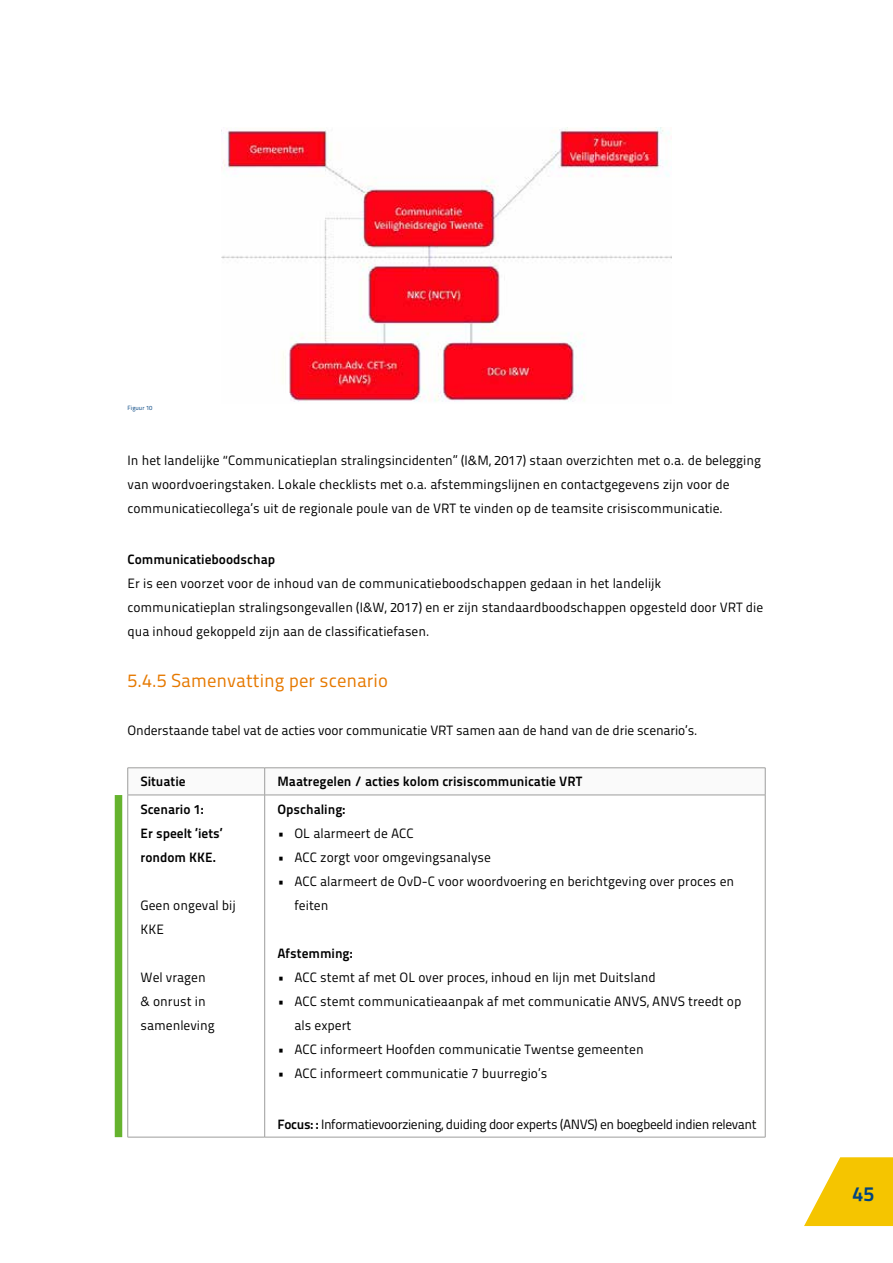
<style>
.page{position:relative;width:893px;height:1263px;background:#fff}
.page>*{position:absolute;margin:0;border:0;box-sizing:border-box;transform-origin:0 0}
.t1{font:20.55px "Titillium Maps 29 L 800 wt";color:#004380}
.t2{font:18.75px "Titillium Maps 29 L 400 wt";color:#e67900}
.t3{font:13.5px/24px "Titillium Maps 29 L 400 wt";color:#000}
.t4{font:13.5px/24px "Titillium Maps 29 L 800 wt";color:#000}
.t5{font:13.5px "Titillium Maps 29 L 400 wt";letter-spacing:-.03em;color:#000}
.t6{font:6.15px "Titillium Maps 29 L 400 wt";color:#004380}
.s1{font-family:"Titillium Maps 29 L 800 wt"}
</style>
<div class="page">
<svg style="left:804px;top:1157px;width:89px;height:69px"></svg>
<hr style="left:128px;top:767px;width:137px;height:1px;background:#9d9d9c">
<hr style="left:265px;top:767px;width:500px;height:1px;background:#9d9d9c">
<svg style="left:127px;top:768px;width:639px;height:27px"></svg>
<hr style="left:128px;top:795px;width:137px;height:1px;background:#9d9d9c">
<hr style="left:127px;top:795px;width:1px;height:342px;background:#9d9d9c">
<hr style="left:265px;top:795px;width:500px;height:1px;background:#9d9d9c">
<hr style="left:264px;top:795px;width:1px;height:342px;background:#9d9d9c">
<hr style="left:765px;top:795px;width:1px;height:342px;background:#9d9d9c">
<hr style="left:128px;top:1137px;width:137px;height:1px;background:#9d9d9c">
<hr style="left:265px;top:1137px;width:500px;height:1px;background:#9d9d9c">
<img style="left:222px;top:128px;width:449px;height:274px">
<div style="left:115px;top:795px;width:7px;height:342px;background:#65b32e"></div>
<p class="t6" style="left:128px;top:404px;width:26px">Figuur 10</p>
<p class="t3" style="left:128px;top:447px;width:635px">In het landelijke “Communicatieplan stralingsincidenten” (I&amp;M, 2017) staan overzichten met o.a. de belegging van woordvoeringstaken. Lokale checklists met o.a. afstemmingslijnen en contactgegevens zijn voor de communicatiecollega’s uit de regionale poule van de VRT te vinden op de teamsite crisiscommunicatie.</p>
<p class="t4" style="left:128px;top:546px;width:149px">Communicatieboodschap</p>
<p class="t3" style="left:128px;top:570px;width:637px">Er is een voorzet voor de inhoud van de communicatieboodschappen gedaan in het landelijk communicatieplan stralingsongevallen (I&amp;W, 2017) en er zijn standaardboodschappen opgesteld door VRT die qua inhoud gekoppeld zijn aan de classificatiefasen.</p>
<h2 class="t2" style="left:128px;top:666px;width:262px">5.4.5 Samenvatting per scenario</h2>
<p class="t3" style="left:128px;top:717px;width:571px">Onderstaande tabel vat de acties voor communicatie VRT samen aan de hand van de drie scenario’s.</p>
<p class="t4" style="left:141px;top:769px;width:47px">Situatie</p>
<p class="t4" style="left:277px;top:769px;width:306px">Maatregelen / acties kolom crisiscommunicatie VRT</p>
<p class="t4" style="left:141px;top:796px;width:84px">Scenario 1:<br>Er speelt ‘iets’ rondom KKE.</p>
<p class="t3" style="left:141px;top:892px;width:97px">Geen ongeval bij<br>KKE</p>
<p class="t3" style="left:141px;top:964px;width:76px">Wel vragen &amp; onrust in samenleving</p>
<p class="t4" style="left:277px;top:796px;width:69px">Opschaling:</p>
<p class="t3" style="left:277px;top:820px;width:138px">• OL alarmeert de ACC</p>
<p class="t3" style="left:277px;top:844px;width:215px">• ACC zorgt voor omgevingsanalyse</p>
<p class="t3" style="left:294px;top:868px;width:441px;text-indent:-17px">• ACC alarmeert de OvD-C voor woordvoering en berichtgeving over proces en feiten</p>
<p class="t4" style="left:277px;top:940px;width:77px">Afstemming:</p>
<p class="t3" style="left:277px;top:964px;width:380px">• ACC stemt af met OL over proces, inhoud en lijn met Duitsland</p>
<p class="t3" style="left:294px;top:988px;width:448px;text-indent:-17px">• ACC stemt communicatieaanpak af met communicatie ANVS, ANVS treedt op als expert</p>
<p class="t3" style="left:277px;top:1036px;width:368px">• ACC informeert Hoofden communicatie Twentse gemeenten</p>
<p class="t3" style="left:277px;top:1060px;width:271px">• ACC informeert communicatie 7 buurregio’s</p>
<p class="t5" style="left:277px;top:1114px;width:481px"><span class="s1">Focus: :</span> Informatievoorziening, duiding door experts (ANVS) en boegbeeld indien relevant</p>
<h1 class="t1" style="left:852px;top:1178px;width:23px">45</h1>
</div>
